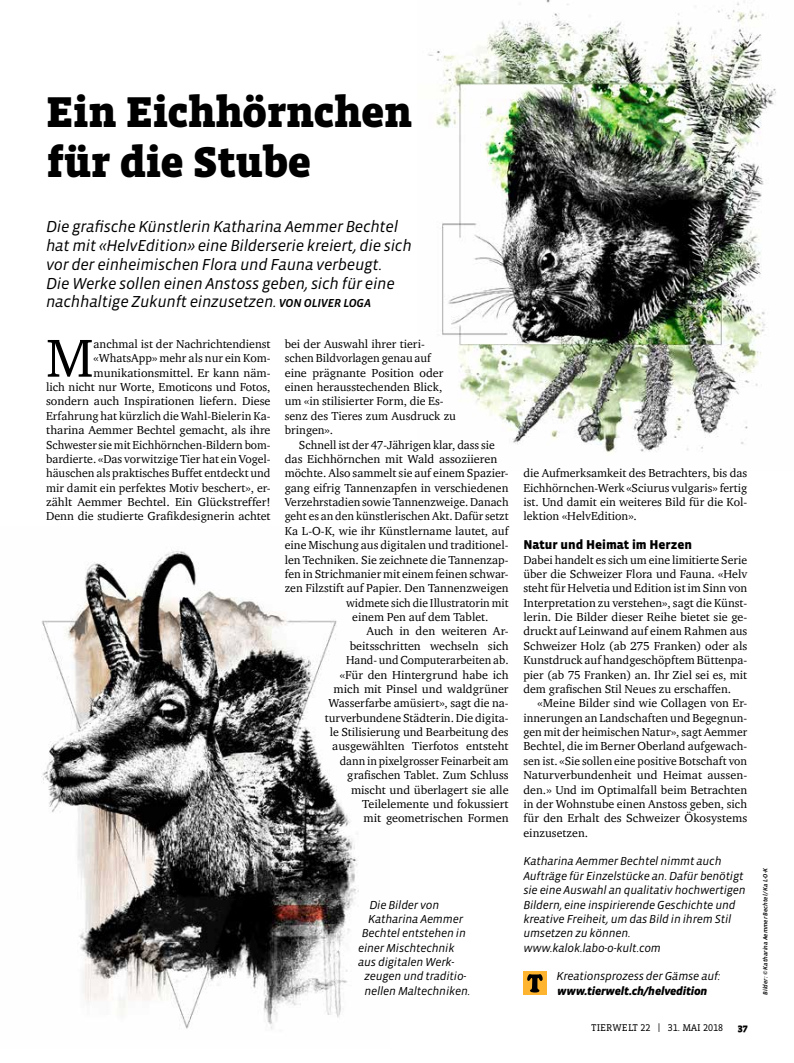
<style>
.page{position:relative;width:794px;height:1063px;background:#fff}
.page>*{position:absolute;margin:0;border:0;box-sizing:border-box;transform-origin:0 0}
.t1{font:54.75px "Charter ITC";color:#000}
.t2{font:900 44.12px/50px "Vista Slab OT";letter-spacing:-.02em;color:#000}
.t3{font:italic 16.25px/18.8px "Vista Sans OT";letter-spacing:-.02em;color:#000}
.t4{font:900 13.12px "Vista Sans OT";color:#000}
.t5{font:11.88px/14.4px "Charter ITC";color:#000;text-align:justify}
.t6{font:italic 11.88px/14.4px "Vista Sans OT";letter-spacing:-.02em;color:#000}
.t7{font:italic 900 11.88px "Vista Sans OT";letter-spacing:-.02em;color:#000}
.t8{font:10px "Vista Slab OT";color:#000}
.t9{font:900 10px "Vista Slab OT";color:#000}
.t10{font:italic 500 6.25px "Vista Sans OT";color:#000}
.s1{font-weight:500;font-size:11.88px}
</style>
<div class="page">
<img style="left:41px;top:551px;width:318px;height:478px">
<img style="left:428px;top:0;width:348px;height:471px">
<div style="left:523px;top:972px;width:23px;height:23px;background:#ffb42f"></div>
<svg style="left:527px;top:974px;width:15px;height:19px"></svg>
<h2 class="t2" style="left:46px;top:88px;width:367px">Ein Eichhörnchen für die Stube</h2>
<p class="t3" style="left:46px;top:218px;width:367px">Die grafische Künstlerin Katharina Aemmer Bechtel hat mit «HelvEdition» eine Bilderserie kreiert, die sich vor der einheimischen Flora und Fauna verbeugt.<br>Die Werke sollen einen Anstoss geben, sich für eine nachhaltige Zukunft einzusetzen. <span class="s1">VON OLIVER LOGA</span></p>
<p class="t5" style="left:46px;top:337px;width:226px;text-align:right">anchmal ist der Nachrichtendienst «WhatsApp» mehr als nur ein Kom&shy;munikationsmittel. Er kann näm-<br>lich nicht nur Worte, Emoticons und Fotos, sondern auch Inspirationen liefern. Diese Erfahrung hat kürzlich die Wahl-Bielerin Ka&shy;tharina Aemmer Bechtel gemacht, als ihre Schwester sie mit Eichhörnchen-Bildern bom&shy;bardierte. «Das vorwitzige Tier hat ein Vogel&shy;häuschen als praktisches Buffet entdeckt und mir damit ein perfektes Motiv beschert», er&shy;zählt Aemmer Bechtel. Ein Glückstreffer!<br>Denn die studierte Grafikdesignerin achtet</p>
<p class="t5" style="left:285px;top:337px;width:173px;text-align:left">bei der Auswahl ihrer tieri&shy;schen Bildvorlagen genau auf eine prägnante Position oder einen herausstechenden Blick, um «in stilisierter Form, die Es&shy;senz des Tieres zum Ausdruck zu bringen».</p>
<h1 class="t1" style="left:46px;top:324px;width:49px">M</h1>
<p class="t5" style="left:299px;top:437px;width:197px">Schnell ist der 47-Jährigen klar, dass sie</p>
<p class="t5" style="left:285px;top:452px;width:214px">das Eichhörnchen mit Wald assoziieren</p>
<p class="t5" style="left:285px;top:466px;width:225px">möchte. Also sammelt sie auf einem Spazier-</p>
<p class="t5" style="left:285px;top:480px;width:225px">gang eifrig Tannenzapfen in verschiedenen</p>
<p class="t5" style="left:285px;top:495px;width:225px">Verzehrstadien sowie Tannenzweige. Danach</p>
<p class="t5" style="left:285px;top:509px;width:225px">geht es an den künstlerischen Akt. Dafür setzt</p>
<p class="t5" style="left:285px;top:524px;width:225px">Ka L-O-K, wie ihr Künstlername lautet, auf</p>
<p class="t5" style="left:285px;top:538px;width:225px">eine Mischung aus digitalen und traditionel-</p>
<p class="t5" style="left:285px;top:552px;width:225px">len Techniken. Sie zeichnete die Tannenzap-</p>
<p class="t5" style="left:285px;top:567px;width:225px">fen in Strichmanier mit einem feinen schwar-</p>
<p class="t5" style="left:285px;top:581px;width:225px">zen Filzstift auf Papier. Den Tannenzweigen</p>
<p class="t5" style="left:346px;top:595px;width:164px">widmete sich die Illustratorin mit</p>
<p class="t5" style="left:352px;top:610px;width:138px">einem Pen auf dem Tablet.</p>
<p class="t5" style="left:366px;top:624px;width:144px">Auch in den weiteren Ar-</p>
<p class="t5" style="left:350px;top:639px;width:160px">beitsschritten wechseln sich</p>
<p class="t5" style="left:346px;top:653px;width:164px">Hand- und Computerarbeiten ab.</p>
<p class="t5" style="left:340px;top:667px;width:170px">«Für den Hintergrund habe ich</p>
<p class="t5" style="left:333px;top:682px;width:177px">mich mit Pinsel und waldgrüner</p>
<p class="t5" style="left:328px;top:696px;width:182px">Wasserfarbe amüsiert», sagt die na-</p>
<p class="t5" style="left:325px;top:710px;width:185px">turverbundene Städterin. Die digita-</p>
<p class="t5" style="left:330px;top:725px;width:180px">le Stilisierung und Bearbeitung des</p>
<p class="t5" style="left:332px;top:739px;width:178px">ausgewählten Tierfotos entsteht</p>
<p class="t5" style="left:340px;top:754px;width:170px">dann in pixelgrosser Feinarbeit am</p>
<p class="t5" style="left:347px;top:768px;width:163px">grafischen Tablet. Zum Schluss</p>
<p class="t5" style="left:351px;top:782px;width:159px">mischt und überlagert sie alle</p>
<p class="t5" style="left:362px;top:797px;width:148px">Teilelemente und fokussiert</p>
<p class="t5" style="left:363px;top:811px;width:147px">mit geometrischen Formen</p>
<p class="t6" style="left:369px;top:898px;width:71px">Die Bilder von</p>
<p class="t6" style="left:368px;top:912px;width:96px">Katharina Aemmer</p>
<p class="t6" style="left:362px;top:926px;width:106px">Bechtel entstehen in</p>
<p class="t6" style="left:358px;top:941px;width:98px">einer Mischtechnik</p>
<p class="t6" style="left:358px;top:955px;width:98px">aus digitalen Werk-</p>
<p class="t6" style="left:364px;top:970px;width:104px">zeugen und traditio-</p>
<p class="t6" style="left:364px;top:984px;width:107px">nellen Maltechniken.</p>
<p class="t5" style="left:523px;top:466px;width:225px">die Aufmerksamkeit des Betrachters, bis das Eichhörnchen-Werk «Sciurus Vulgaris» fertig ist. Und damit ein weiteres Bild für die Kol&shy;lektion «HelvEdition».</p>
<p class="t4" style="left:523px;top:538px;width:170px">Natur und Heimat im Herzen</p>
<p class="t5" style="left:523px;top:552px;width:225px">Dabei handelt es sich um eine limitierte Serie über die Schweizer Flora und Fauna. «Helv steht für Helvetia und Edition ist im Sinn von Interpretation zu verstehen», sagt die Künst&shy;lerin. Die Bilder dieser Reihe bietet sie ge&shy;druckt auf Leinwand auf einem Rahmen aus Schweizer Holz (ab 275 Franken) oder als Kunstdruck auf handgeschöpftem Büttenpa&shy;pier (ab 75 Franken) an. Ihr Ziel sei es, mit dem grafischen Stil Neues zu erschaffen.</p>
<p class="t5" style="left:523px;top:696px;width:225px;text-indent:14px">«Meine Bilder sind wie Collagen von Er&shy;innerungen an Landschaften und Begegnun&shy;gen mit der heimischen Natur», sagt Aemmer Bechtel, die im Berner Oberland aufgewach&shy;sen ist. «Sie sollen eine positive Botschaft von Naturverbundenheit und Heimat aussen&shy;den.» Und im Optimalfall beim Betrachten in der Wohnstube einen Anstoss geben, sich für den Erhalt des Schweizer Ökosystems einzusetzen.</p>
<p class="t6" style="left:523px;top:854px;width:224px">Katharina Aemmer Bechtel nimmt auch Aufträge für Einzelstücke an. Dafür benötigt sie eine Auswahl an qualitativ hochwertigen Bildern, eine inspirierende Geschichte und kreative Freiheit, um das Bild in ihrem Stil umsetzen zu können. www.kalok.labo-o-kult.com</p>
<p class="t6" style="left:556px;top:969px;width:166px">Kreationsprozess der Gämse auf:</p>
<p class="t7" style="left:557px;top:985px;width:152px">www.tierwelt.ch/helvedition</p>
<p class="t8" style="left:591px;top:1022px;width:133px">TIERWELT 22 | 31. MAI 2018</p>
<p class="t9" style="left:738px;top:1022px;width:11px">37</p>
<p class="t10" style="left:762px;top:995px;width:129px;rotate:-90deg">Bilder: © Katharina Aemmer Bechtel/Ka L-O-K</p>
</div>
